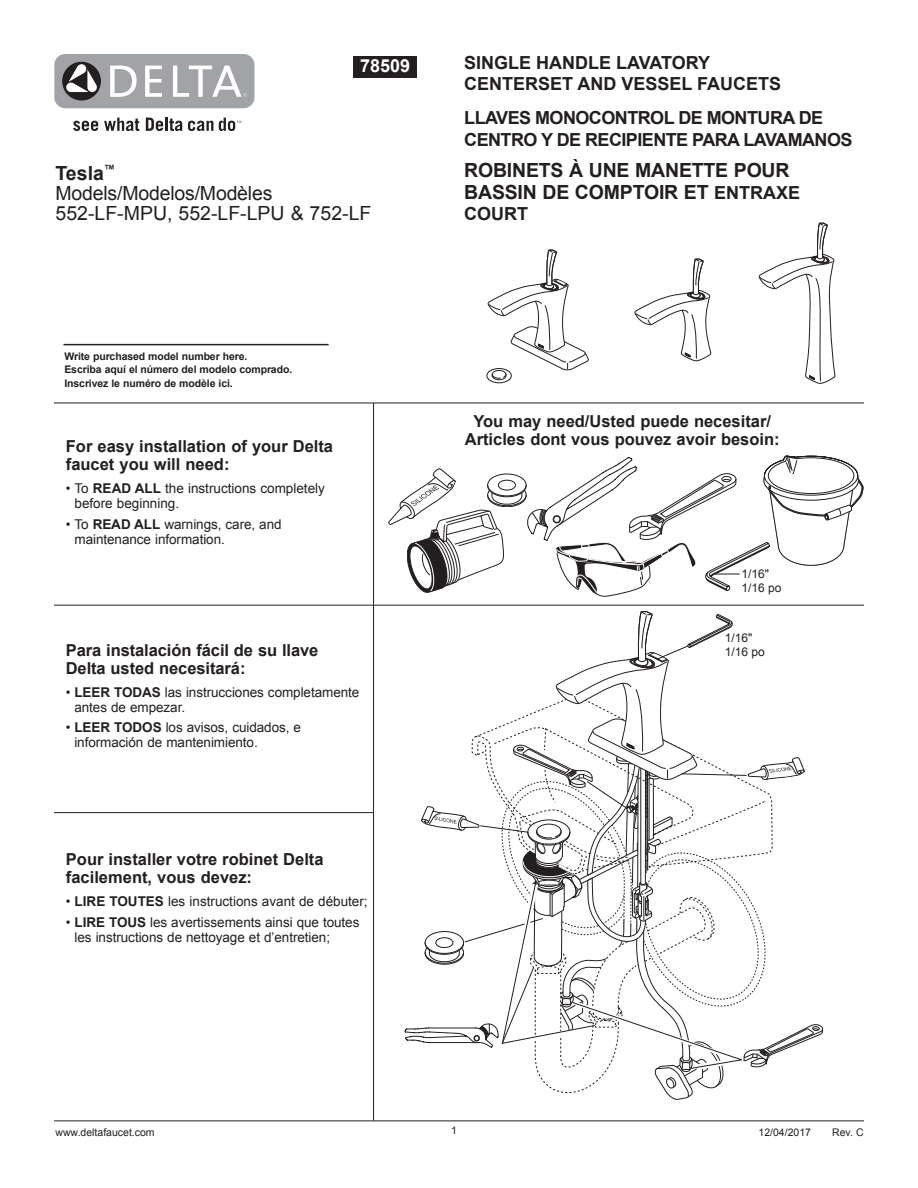
<style>
.page{position:relative;width:918px;height:1188px;background:#fff}
.page>*{position:absolute;margin:0;border:0;box-sizing:border-box;transform-origin:0 0}
.t1{font:19.5px/20.2px "Arial";letter-spacing:-.01em;color:#231f20}
.t2{font:700 19.5px/21.6px "Arial";letter-spacing:-.01em;color:#231f20}
.t3{font:700 18px/21.6px "Arial";letter-spacing:-.03em;color:#231f20}
.t4{font:700 18px/21.6px "Arial";color:#231f20}
.t5{font:700 18px "Arial";color:#fff}
.t6{font:700 16.5px/18px "Arial";color:#231f20}
.t7{font:13.5px/15px "Arial";letter-spacing:-.005em;color:#231f20}
.t8{font:12px/13.5px "Arial";color:#231f20}
.t9{font:700 10.5px/13.5px "Arial";letter-spacing:-.01em;color:#231f20}
.t10{font:10.5px "Arial";color:#231f20}
.s1{font-weight:700}
.s2{font-size:18px}
</style>
<div class="page">
<div style="left:487px;top:368px;width:24px;height:15px;border:1px solid #231f20;border-radius:50%"></div>
<svg style="left:487px;top:249px;width:102px;height:131px"></svg>
<svg style="left:634px;top:258px;width:77px;height:103px"></svg>
<div style="left:633px;top:368px;width:25px;height:15px;border:1px solid #fff;border-radius:50%"></div>
<svg style="left:758px;top:223px;width:77px;height:161px"></svg>
<hr style="left:373px;top:403px;width:1px;height:717px;background:#231f20">
<hr style="left:63px;top:344px;width:266px;height:1px;background:#231f20">
<hr style="left:54px;top:403px;width:810px;height:1px;background:#231f20">
<hr style="left:54px;top:605px;width:319px;height:1px;background:#231f20">
<hr style="left:54px;top:812px;width:319px;height:1px;background:#231f20">
<hr style="left:373px;top:605px;width:491px;height:1px;background:#231f20">
<div style="left:54px;top:54px;width:201px;height:54px;background:#a1a3a6;border-radius:11px"></div>
<div style="left:62px;top:62px;width:39px;height:39px;background:#231f20;border-radius:50%"></div>
<svg style="left:110px;top:65px;width:27px;height:32px"></svg>
<svg style="left:145px;top:66px;width:17px;height:31px"></svg>
<svg style="left:173px;top:66px;width:74px;height:31px"></svg>
<svg style="left:66px;top:64px;width:31px;height:28px"></svg>
<svg style="left:73px;top:121px;width:25px;height:10px"></svg>
<svg style="left:104px;top:118px;width:35px;height:13px"></svg>
<svg style="left:146px;top:118px;width:36px;height:13px"></svg>
<svg style="left:188px;top:121px;width:25px;height:10px"></svg>
<svg style="left:219px;top:118px;width:22px;height:13px"></svg>
<hr style="left:54px;top:1121px;width:810px;height:1px;background:#231f20">
<div style="left:353px;top:56px;width:64px;height:21px;background:#231f20"></div>
<svg style="left:404px;top:611px;width:420px;height:489px"></svg>
<svg style="left:388px;top:455px;width:475px;height:142px"></svg>
<h2 class="t5" style="left:360px;top:53px;width:52px">78509</h2>
<h1 class="t1" style="left:56px;top:163px;width:317px"><span class="s1">Tesla</span><sup>™<br></sup>Models/Modelos/Modèles<br>552-LF-MPU, 552-LF-LPU &amp; 752-LF</h1>
<p class="t9" style="left:64px;top:350px;width:229px">Write purchased model number here.<br>Escriba aquí el número del modelo comprado.<br>Inscrivez le numéro de modèle ici.</p>
<p class="t6" style="left:66px;top:438px;width:269px">For easy installation of your Delta faucet you will need:</p>
<p class="t7" style="left:75px;top:481px;width:252px;text-indent:-9px">• To <span class="s1">READ ALL</span> the instructions completely before beginning.</p>
<p class="t7" style="left:75px;top:517px;width:209px;text-indent:-9px">• To <span class="s1">READ ALL</span> warnings, care, and maintenance information.</p>
<p class="t6" style="left:66px;top:641px;width:254px">Para instalación fácil de su llave<br>Delta usted necesitará:</p>
<p class="t7" style="left:74px;top:685px;width:287px;text-indent:-9px">• <span class="s1">LEER TODAS</span> las instrucciones completamente antes de empezar.</p>
<p class="t7" style="left:74px;top:720px;width:228px;text-indent:-9px">• <span class="s1">LEER TODOS</span> los avisos, cuidados, e información de mantenimiento.</p>
<p class="t6" style="left:66px;top:851px;width:259px">Pour installer votre robinet Delta facilement, vous devez:</p>
<p class="t7" style="left:66px;top:894px;width:303px">• <span class="s1">LIRE TOUTES</span> les instructions avant de débuter;</p>
<p class="t7" style="left:75px;top:914px;width:286px;text-indent:-9px">• <span class="s1">LIRE TOUS</span> les avertissements ainsi que toutes les instructions de nettoyage et d’entretien;</p>
<h2 class="t4" style="left:464px;top:52px;width:319px">SINGLE HANDLE LAVATORY<br>CENTERSET AND VESSEL FAUCETS</h2>
<h2 class="t3" style="left:464px;top:107px;width:390px">LLAVES MONOCONTROL DE MONTURA DE<br>CENTRO Y DE RECIPIENTE PARA LAVAMANOS</h2>
<h1 class="t2" style="left:464px;top:160px;width:337px">ROBINETS À UNE MANETTE POUR<br>BASSIN DE COMPTOIR ET <span class="s2">ENTRAXE</span></h1>
<h2 class="t3" style="left:464px;top:204px;width:65px">COURT</h2>
<p class="t6" style="left:465px;top:413px;width:316px;text-align:center">You may need/Usted puede necesitar/<br>Articles dont vous pouvez avoir besoin:</p>
<p class="t8" style="left:741px;top:567px;width:42px">1/16"<br>1/16 po</p>
<p class="t8" style="left:725px;top:631px;width:42px">1/16"<br>1/16 po</p>
<p class="t10" style="left:55px;top:1125px;width:101px">www.deltafaucet.com</p>
<p class="t10" style="left:451px;top:1124px;width:7px">1</p>
<p class="t10" style="left:759px;top:1125px;width:54px">12/04/2017</p>
<p class="t10" style="left:832px;top:1125px;width:33px">Rev. C</p>
</div>
